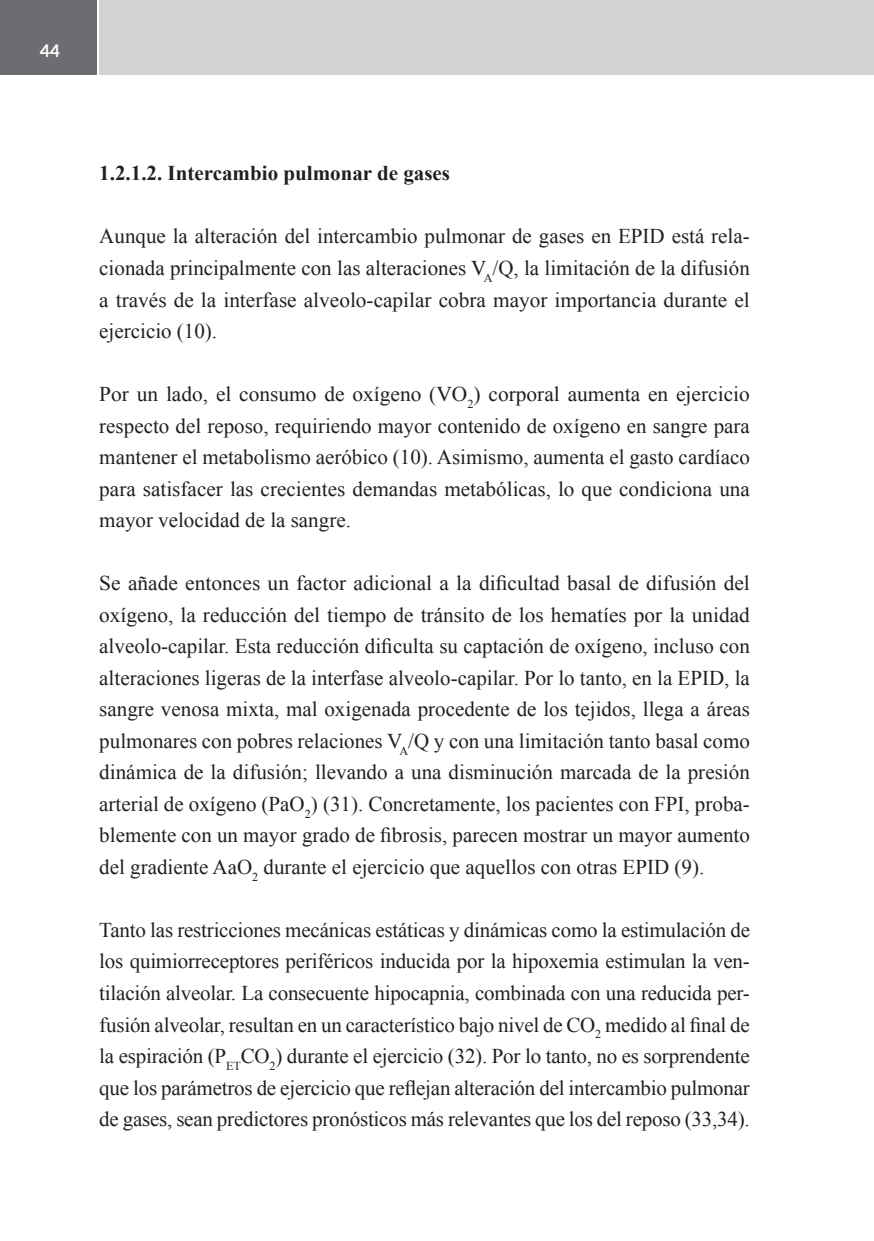
<style>
.page{position:relative;width:874px;height:1241px;background:#fff}
.page>*{position:absolute;margin:0;border:0;box-sizing:border-box;transform-origin:0 0}
.t1{font:21px/31.5px "Times New Roman";color:#231f20;text-align:justify}
.t2{font:700 21px "Times New Roman";color:#231f20}
.t3{font:700 17.5px "Lato";color:#fff}
</style>
<div class="page">
<div style="left:100px;top:0;width:773px;height:74px;background:#d1d2d4"></div>
<div style="left:0;top:0;width:96px;height:74px;background:#6c6d70"></div>
<p class="t3" style="left:40px;top:40px;width:22px">44</p>
<p class="t2" style="left:99px;top:159px;width:352px">1.2.1.2. Intercambio pulmonar de gases</p>
<p class="t1" style="left:99px;top:220px;width:651px">Aunque la alteración del intercambio pulmonar de gases en EPID está rela&shy;cionada principalmente con las alteraciones V<sub>A</sub>/Q, la limitación de la difusión a través de la interfase alveolo-capilar cobra mayor importancia durante el ejercicio (10).</p>
<p class="t1" style="left:99px;top:378px;width:651px">Por un lado, el consumo de oxígeno (VO<sub>2</sub>) corporal aumenta en ejercicio respecto del reposo, requiriendo mayor contenido de oxígeno en sangre para mantener el metabolismo aeróbico (10). Asimismo, aumenta el gasto cardíaco para satisfacer las crecientes demandas metabólicas, lo que condiciona una mayor velocidad de la sangre.</p>
<p class="t1" style="left:99px;top:567px;width:651px">Se añade entonces un factor adicional a la dificultad basal de difusión del oxígeno, la reducción del tiempo de tránsito de los hematíes por la unidad alveolo-capilar. Esta reducción dificulta su captación de oxígeno, incluso con alteraciones ligeras de la interfase alveolo-capilar. Por lo tanto, en la EPID, la sangre venosa mixta, mal oxigenada procedente de los tejidos, llega a áreas pulmonares con pobres relaciones V<sub>A</sub>/Q y con una limitación tanto basal como dinámica de la difusión; llevando a una disminución marcada de la presión arterial de oxígeno (PaO<sub>2</sub>) (31). Concretamente, los pacientes con FPI, proba&shy;blemente con un mayor grado de fibrosis, parecen mostrar un mayor aumento del gradiente AaO<sub>2</sub> durante el ejercicio que aquellos con otras EPID (9).</p>
<p class="t1" style="left:99px;top:913px;width:652px">Tanto las restricciones mecánicas estáticas y dinámicas como la estimulación de los quimiorreceptores periféricos inducida por la hipoxemia estimulan la ven&shy;tilación alveolar. La consecuente hipocapnia, combinada con una reducida per&shy;fusión alveolar, resultan en un característico bajo nivel de CO<sub>2</sub> medido al final de la espiración (P<sub>ET</sub>CO<sub>2</sub>) durante el ejercicio (32). Por lo tanto, no es sorprendente que los parámetros de ejercicio que reflejan alteración del intercambio pulmonar de gases, sean predictores pronósticos más relevantes que los del reposo (33,34).</p>
</div>
